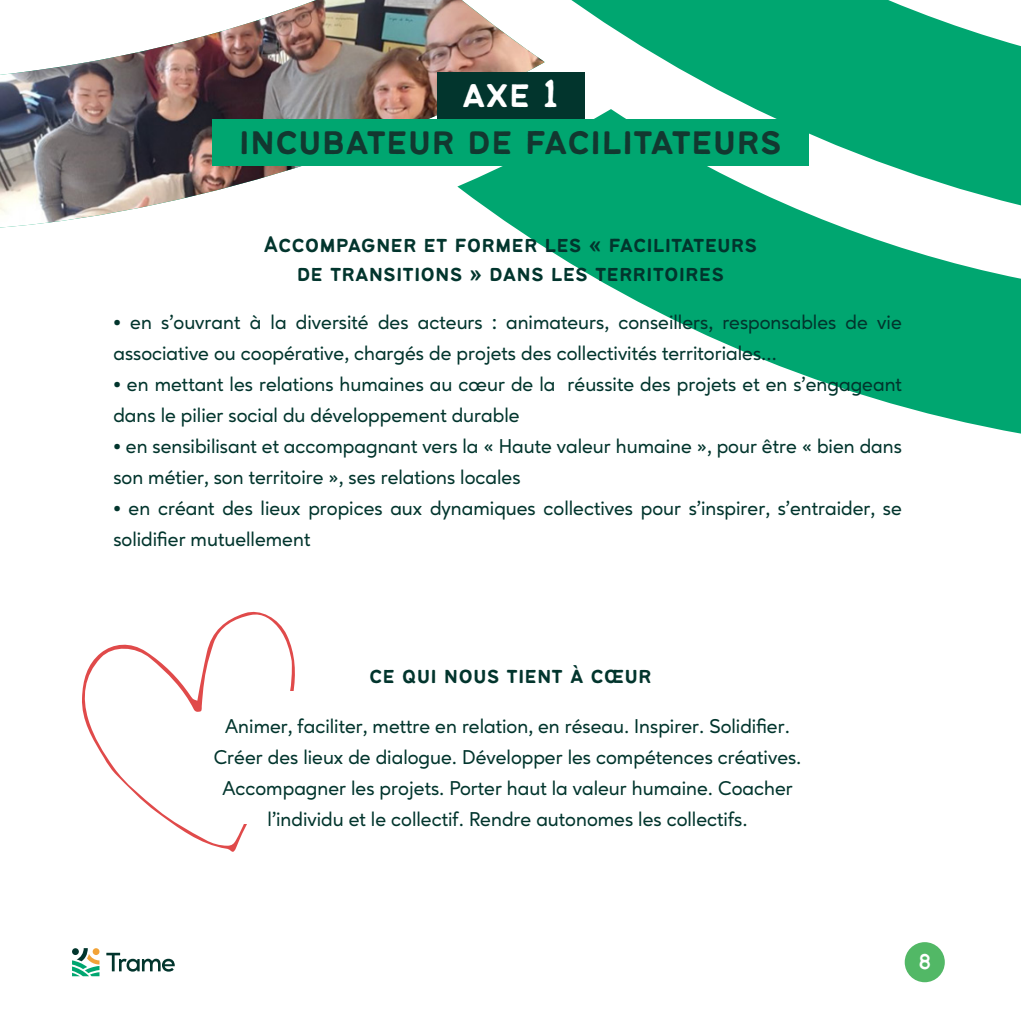
<style>
.page{position:relative;width:1021px;height:1021px;background:#fff}
.page>*{position:absolute;margin:0;border:0;box-sizing:border-box;transform-origin:0 0}
.t1{font:43px "Bantayog";color:#123830}
.t2{font:43px "Bantayog";color:#fff}
.t3{font:24.8px "Bantayog";color:#02352d}
.t4{font:24px "Bantayog";color:#fff}
.t5{font:500 20px/31px "Ageo";color:#02352d}
</style>
<div class="page">
<svg style="left:82px;top:611px;width:213px;height:241px"></svg>
<svg style="left:514px;top:206px;width:506px;height:228px;fill:#00a670"></svg>
<img style="left:0;top:0;width:544px;height:227px">
<svg style="left:386px;top:0;width:634px;height:206px;fill:#00a670"></svg>
<div style="left:437px;top:72px;width:147px;height:47px;background:#02352d"></div>
<div style="left:212px;top:119px;width:596px;height:46px;background:#00a670"></div>
<div style="left:240px;top:690px;width:85px;height:133px;background:#fff"></div>
<svg style="left:106px;top:952px;width:69px;height:19px"></svg>
<svg style="left:72px;top:948px;width:27px;height:28px"></svg>
<div style="left:904px;top:942px;width:40px;height:40px;background:#52b866;border-radius:50%"></div>
<p class="t2" style="left:462px;top:72px;width:98px">axe 1</p>
<p class="t1" style="left:239px;top:118px;width:545px">incubateur de facilitateurs</p>
<p class="t3" style="left:264px;top:231px;width:495px">Accompagner et former les « facilitateurs</p>
<p class="t3" style="left:297px;top:260px;width:429px">de transitions » dans les territoires</p>
<p class="t5" style="left:113px;top:306px;width:789px">• en s’ouvrant à la diversité des acteurs : animateurs, conseillers, responsables de vie associative ou coopérative, chargés de projets des collectivités territoriales…</p>
<p class="t5" style="left:113px;top:368px;width:790px">• en mettant les relations humaines au cœur de la réussite des projets et en s’engageant dans le pilier social du développement durable</p>
<p class="t5" style="left:113px;top:430px;width:790px">• en sensibilisant et accompagnant vers la « Haute valeur humaine », pour être « bien dans son métier, son territoire », ses relations locales</p>
<p class="t5" style="left:113px;top:492px;width:789px">• en créant des lieux propices aux dynamiques collectives pour s’inspirer, s’entraider, se solidifier mutuellement</p>
<p class="t3" style="left:369px;top:662px;width:284px">ce qui nous tient à cœur</p>
<p class="t5" style="left:214px;top:710px;width:589px;text-align:center">Animer, faciliter, mettre en relation, en réseau. Inspirer. Solidifier.<br>Créer des lieux de dialogue. Développer les compétences créatives.<br>Accompagner les projets. Porter haut la valeur humaine. Coacher l’individu et le collectif. Rendre autonomes les collectifs.</p>
<p class="t4" style="left:918px;top:949px;width:15px">8</p>
</div>
